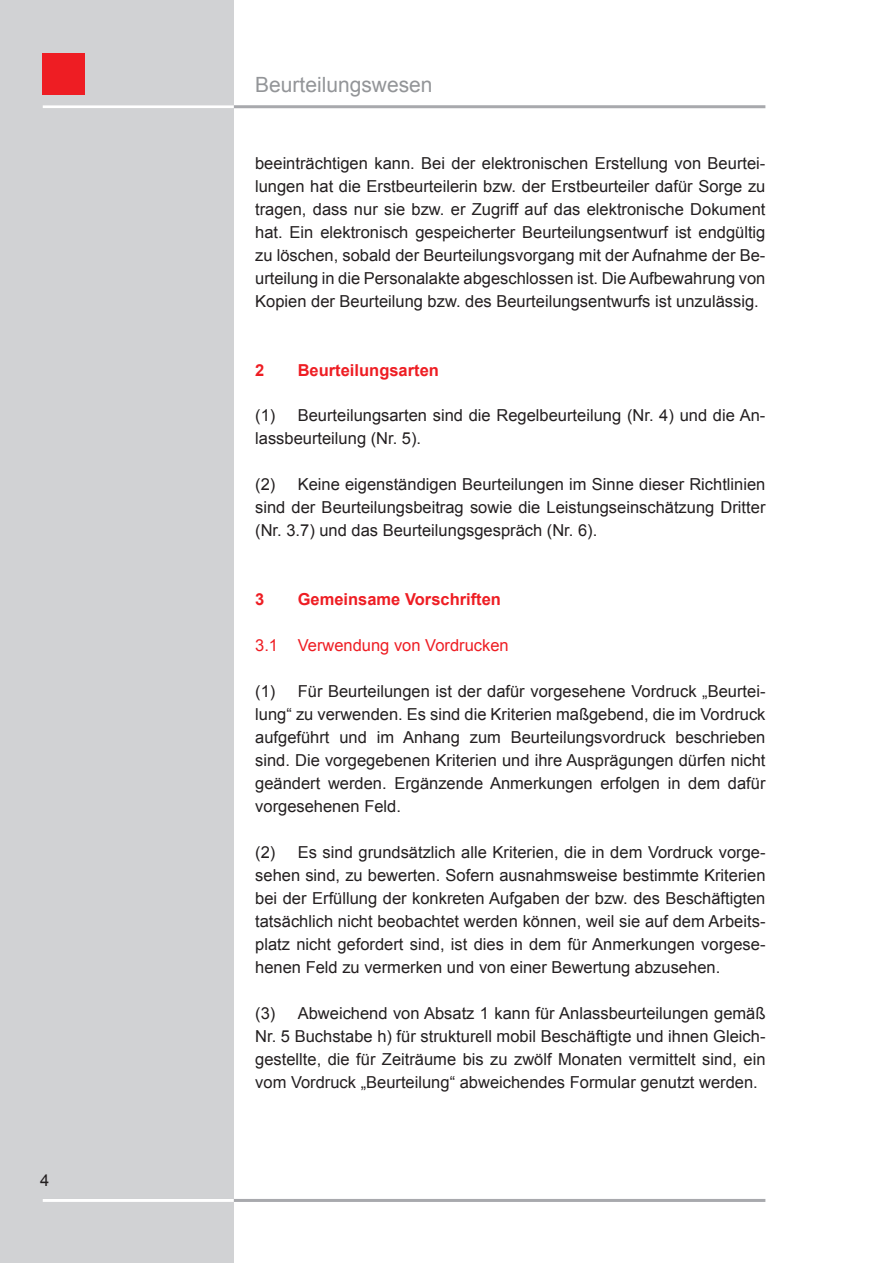
<style>
.page{position:relative;width:893px;height:1263px;background:#fff}
.page>*{position:absolute;margin:0;border:0;box-sizing:border-box;transform-origin:0 0}
.t1{font:21px "Arial";color:#939598}
.t2{font:16.5px/23px "Arial";color:#231f20;text-align:justify}
.t3{font:700 16.5px "Arial";color:#ee1d23}
.t4{font:16.5px "Arial";color:#ee1d23}
</style>
<div class="page">
<div style="left:0;top:0;width:234px;height:1263px;background:#d1d2d4"></div>
<div style="left:43px;top:53px;width:42px;height:42px;background:#ee1d23"></div>
<hr style="left:43px;top:105px;width:722px;height:3px;background:#a8a9ad">
<hr style="left:43px;top:105px;width:191px;height:3px;background:#fff">
<hr style="left:43px;top:1199px;width:722px;height:3px;background:#a8a9ad">
<hr style="left:43px;top:1199px;width:191px;height:3px;background:#fff">
<p class="t2" style="left:40px;top:1168px;width:11px">4</p>
<p class="t1" style="left:255px;top:71px;width:179px">Beurteilungswesen</p>
<p class="t2" style="left:255px;top:152px;width:512px">beeinträchtigen kann. Bei der elektronischen Erstellung von Beurtei&shy;lungen hat die Erstbeurteilerin bzw. der Erstbeurteiler dafür Sorge zu tragen, dass nur sie bzw. er Zugriff auf das elektronische Dokument hat. Ein elektronisch gespeicherter Beurteilungsentwurf ist endgültig zu löschen, sobald der Beurteilungsvorgang mit der Aufnahme der Be&shy;urteilung in die Personalakte abgeschlossen ist. Die Aufbewahrung von Kopien der Beurteilung bzw. des Beurteilungsentwurfs ist unzulässig.</p>
<p class="t3" style="left:255px;top:359px;width:11px">2</p>
<p class="t3" style="left:298px;top:359px;width:143px">Beurteilungsarten</p>
<p class="t2" style="left:255px;top:404px;width:512px">(1) Beurteilungsarten sind die Regelbeurteilung (N r. 4) und die An&shy;lassbeurteilung (N r. 5).</p>
<p class="t2" style="left:255px;top:473px;width:512px">(2) Keine eigenständigen Beurteilungen im Sinne dieser Richtlinien sind der Beurteilungsbeitrag sowie die Leistungseinschätzung Dritter (N r. 3.7) und das Beurteilungsgespräch (N r. 6).</p>
<p class="t3" style="left:255px;top:588px;width:11px">3</p>
<p class="t3" style="left:298px;top:588px;width:205px">Gemeinsame Vorschriften</p>
<p class="t4" style="left:255px;top:634px;width:255px">3.1 Verwendung von Vordrucken</p>
<p class="t2" style="left:255px;top:680px;width:512px">(1) Für Beurteilungen ist der dafür vorgesehene Vordruck „Beurtei&shy;lung“ zu verwenden. Es sind die Kriterien maßgebend, die im Vordruck aufgeführt und im Anhang zum Beurteilungsvordruck beschrieben sind. Die vorgegebenen Kriterien und ihre Ausprägungen dürfen nicht geändert werden. Ergänzende Anmerkungen erfolgen in dem dafür vorgesehenen Feld.</p>
<p class="t2" style="left:255px;top:841px;width:512px">(2) Es sind grundsätzlich alle Kriterien, die in dem Vordruck vorge&shy;sehen sind, zu bewerten. Sofern ausnahmsweise bestimmte Kriterien bei der Erfüllung der konkreten Aufgaben der bzw. des Beschäftigten tatsächlich nicht beobachtet werden können, weil sie auf dem Arbeits&shy;platz nicht gefordert sind, ist dies in dem für Anmerkungen vorgese&shy;henen Feld zu vermerken und von einer Bewertung abzusehen.</p>
<p class="t2" style="left:255px;top:1001px;width:512px">(3) Abweichend von Absatz 1 kann für Anlassbeurteilungen gemäß N r. 5 Buchstabe h) für strukturell mobil Beschäftigte und ihnen Gleich&shy;gestellte, die für Zeiträume bis zu zwölf Monaten vermittelt sind, ein vom Vordruck „Beurteilung“ abweichendes Formular genutzt werden.</p>
</div>
